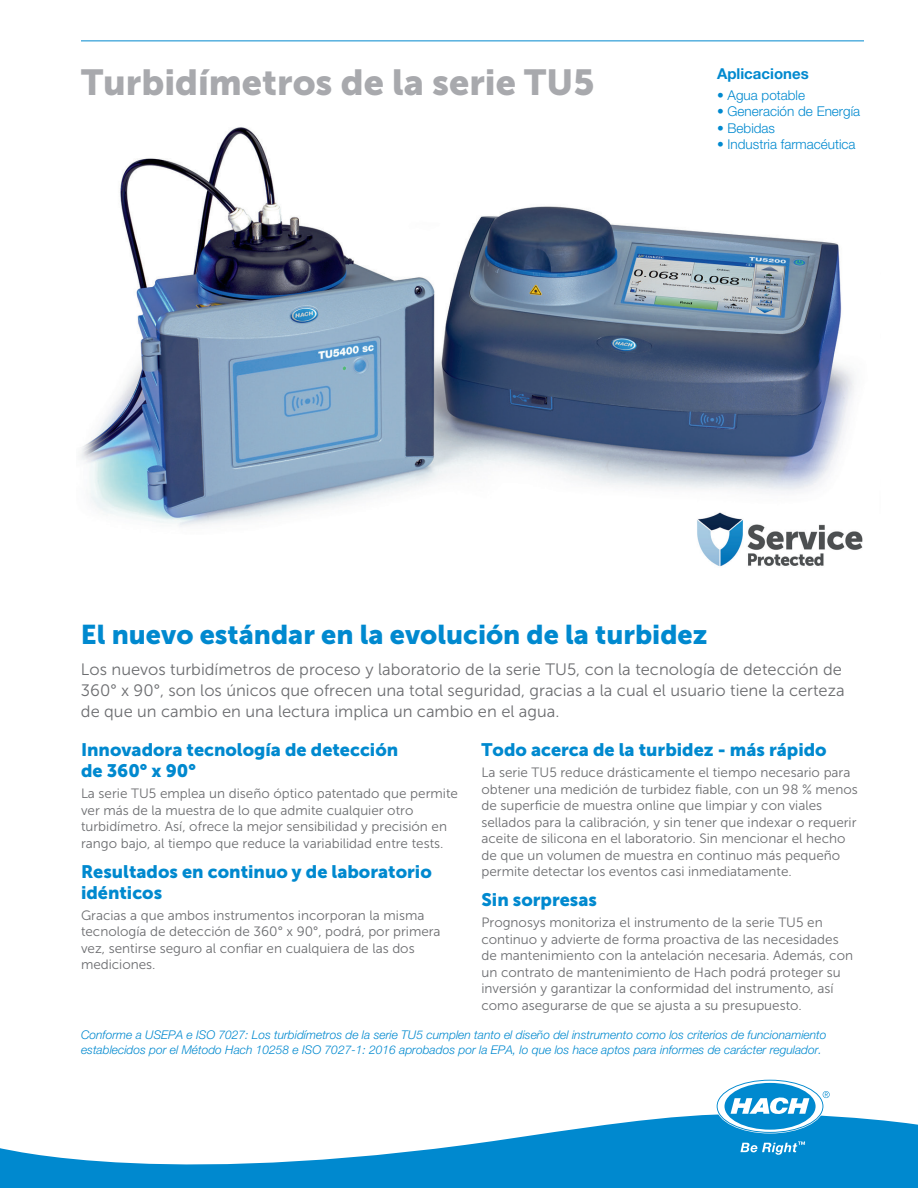
<style>
.page{position:relative;width:918px;height:1188px;background:#fff}
.page>*{position:absolute;margin:0;border:0;box-sizing:border-box;transform-origin:0 0}
.Head_1{font:36px "Museo Sans 900";color:#a8a9ad}
.Head_2_USP{font:27px "Museo Sans 900";color:#0089cf}
.Head_2{font:18px/21px "Museo Sans 900";color:#0089cf}
.Text_1_USP{font:16.5px/21px "Museo Sans 300";color:#6c6d70}
.Head_3{font:700 15px "Helvetica Neue LTW1 G";color:#0089cf}
.Text_1_Gray{font:13.5px/16.5px "Museo Sans 300";color:#6c6d70}
.Text_1_Color{font:300 13.5px "Helvetica Neue LTW1 G";color:#0089cf}
.t1{font:italic 300 12px/15px "Helvetica Neue LTW1 G";color:#0089cf}
</style>
<div class="page">
<img style="left:80px;top:127px;width:774px;height:400px">
<img style="left:692px;top:510px;width:171px;height:57px">
<svg style="left:0;top:1114px;width:918px;height:74px;fill:#0089cf"></svg>
<svg style="left:718px;top:1081px;width:112px;height:51px"></svg>
<svg style="left:740px;top:1141px;width:65px;height:14px"></svg>
<hr style="left:81px;top:40px;width:783px;height:1px;background:#0089cf">
<p class="Head_1" style="left:81px;top:62px;width:515px">Turbidímetros de la serie TU5</p>
<p class="Head_3" style="left:717px;top:64px;width:93px">Aplicaciones</p>
<p class="Text_1_Color" style="left:717px;top:87px;width:90px">• Agua potable</p>
<p class="Text_1_Color" style="left:717px;top:103px;width:145px">• Generación de Energía</p>
<p class="Text_1_Color" style="left:717px;top:120px;width:60px">• Bebidas</p>
<p class="Text_1_Color" style="left:717px;top:136px;width:140px">• Industria farmacéutica</p>
<p class="Head_2_USP" style="left:81px;top:620px;width:628px">El nuevo estándar en la evolución de la turbidez</p>
<p class="Text_1_USP" style="left:81px;top:659px;width:765px">Los nuevos turbidímetros de proceso y laboratorio de la serie TU5, con la tecnología de detección de<br>360° x 90°, son los únicos que ofrecen una total seguridad, gracias a la cual el usuario tiene la certeza de que un cambio en una lectura implica un cambio en el agua.</p>
<p class="Head_2" style="left:81px;top:739px;width:319px">Innovadora tecnología de detección de 360° x 90°</p>
<p class="Text_1_Gray" style="left:81px;top:785px;width:379px">La serie TU5 emplea un diseño óptico patentado que permite ver más de la muestra de lo que admite cualquier otro turbidímetro. Así, ofrece la mejor sensibilidad y precisión en rango bajo, al tiempo que reduce la variabilidad entre tests.</p>
<p class="Head_2" style="left:81px;top:861px;width:352px">Resultados en continuo y de laboratorio idénticos</p>
<p class="Text_1_Gray" style="left:81px;top:907px;width:361px">Gracias a que ambos instrumentos incorporan la misma tecnología de detección de 360° x 90°, podrá, por primera vez, sentirse seguro al confiar en cualquiera de las dos mediciones.</p>
<p class="Head_2" style="left:482px;top:739px;width:347px">Todo acerca de la turbidez - más rápido</p>
<p class="Text_1_Gray" style="left:482px;top:764px;width:378px">La serie TU5 reduce drásticamente el tiempo necesario para obtener una medición de turbidez fiable, con un 98 % menos de superficie de muestra online que limpiar y con viales sellados para la calibración, y sin tener que indexar o requerir aceite de silicona en el laboratorio. Sin mencionar el hecho de que un volumen de muestra en continuo más pequeño permite detectar los eventos casi inmediatamente.</p>
<p class="Head_2" style="left:482px;top:889px;width:117px">Sin sorpresas</p>
<p class="Text_1_Gray" style="left:482px;top:914px;width:373px">Prognosys monitoriza el instrumento de la serie TU5 en continuo y advierte de forma proactiva de las necesidades de mantenimiento con la antelación necesaria. Además, con un contrato de mantenimiento de Hach podrá proteger su inversión y garantizar la conformidad del instrumento, así como asegurarse de que se ajusta a su presupuesto.</p>
<p class="t1" style="left:81px;top:1027px;width:747px">Conforme a USEPA e ISO 7027: Los turbidímetros de la serie TU5 cumplen tanto el diseño del instrumento como los criterios de funcionamiento establecidos por el Método Hach 10258 e ISO 7027-1: 2016 aprobados por la EPA, lo que los hace aptos para informes de carácter regulador.</p>
</div>
